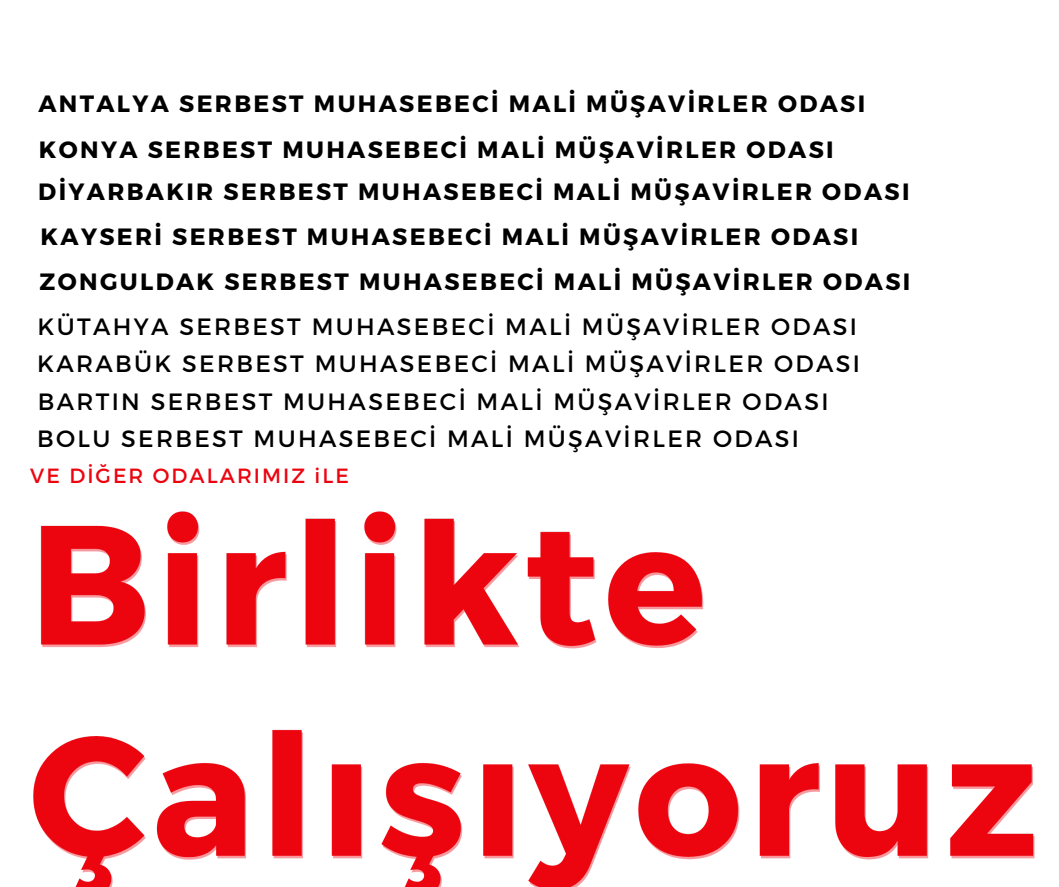
<style>
.page{position:relative;width:1059px;height:887px;background:#fff}
.page>*{position:absolute;margin:0;border:0;box-sizing:border-box;transform-origin:0 0}
.t1{font:700 23.55px "Montserrat";letter-spacing:.1em;color:#000}
.t2{font:23.55px "Montserrat";letter-spacing:.1em;color:#000}
.t3{font:20.55px "Montserrat";letter-spacing:.1em;color:#ec040f}
</style>
<div class="page">
<img style="left:33px;top:511px;width:1002px;height:375px">
<p class="t1" style="left:38px;top:89px;width:828px">ANTALYA SERBEST MUHASEBECİ MALİ MÜŞAVİRLER ODASI</p>
<p class="t1" style="left:39px;top:134px;width:796px">KONYA SERBEST MUHASEBECİ MALİ MÜŞAVİRLER ODASI</p>
<p class="t1" style="left:38px;top:176px;width:872px">DİYARBAKIR SERBEST MUHASEBECİ MALİ MÜŞAVİRLER ODASI</p>
<p class="t1" style="left:41px;top:222px;width:819px">KAYSERİ SERBEST MUHASEBECİ MALİ MÜŞAVİRLER ODASI</p>
<p class="t1" style="left:40px;top:266px;width:872px">ZONGULDAK SERBEST MUHASEBECİ MALİ MÜŞAVİRLER ODASI</p>
<p class="t2" style="left:37px;top:311px;width:821px">KÜTAHYA SERBEST MUHASEBECİ MALİ MÜŞAVİRLER ODASI</p>
<p class="t2" style="left:37px;top:348px;width:824px">KARABÜK SERBEST MUHASEBECİ MALİ MÜŞAVİRLER ODASI</p>
<p class="t2" style="left:38px;top:386px;width:792px">BARTIN SERBEST MUHASEBECİ MALİ MÜŞAVİRLER ODASI</p>
<p class="t2" style="left:37px;top:423px;width:763px">BOLU SERBEST MUHASEBECİ MALİ MÜŞAVİRLER ODASI</p>
<p class="t3" style="left:30px;top:462px;width:320px">VE DİĞER ODALARIMIZ iLE</p>
</div>
